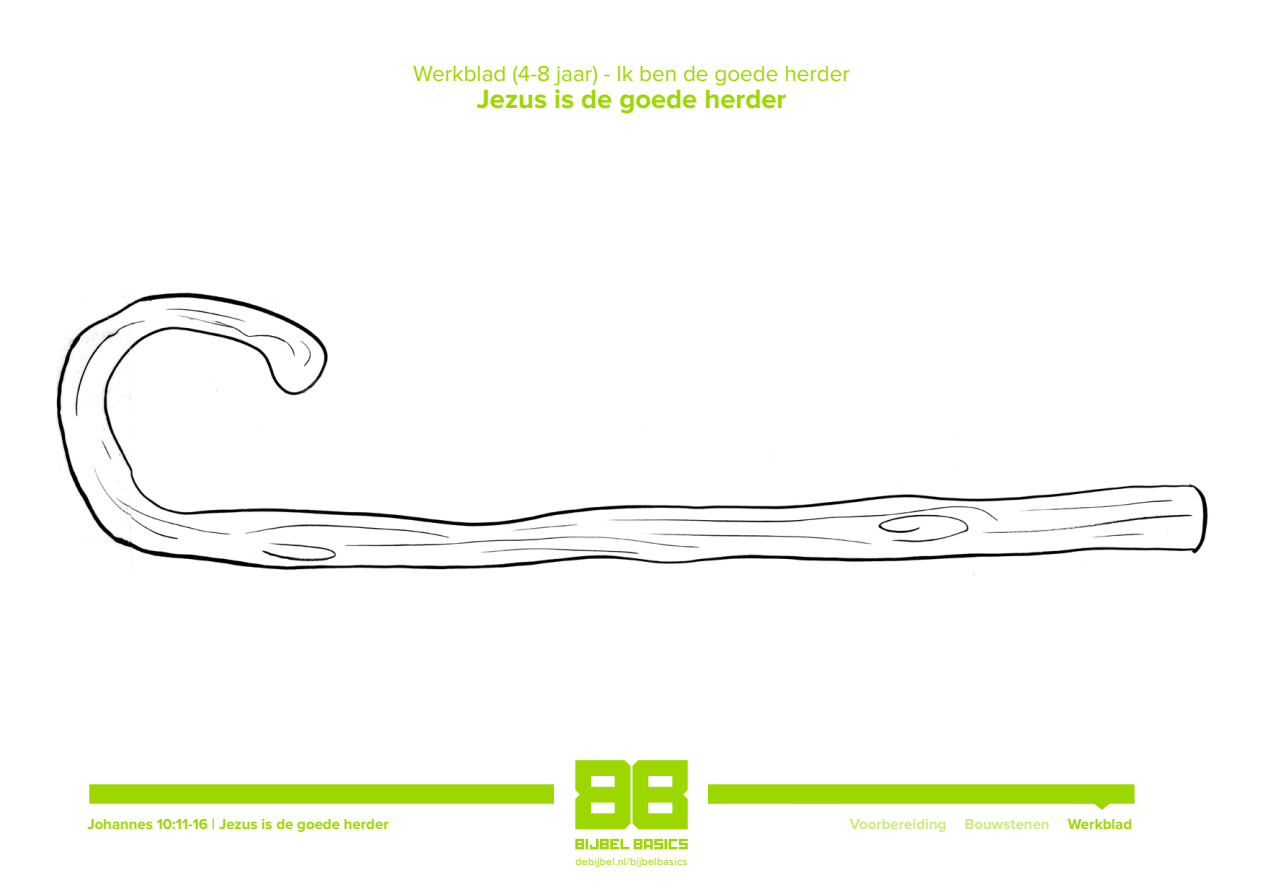
<style>
.page{position:relative;width:1263px;height:893px;background:#fff}
.page>*{position:absolute;margin:0;border:0;box-sizing:border-box;transform-origin:0 0}
.t1{font:700 27.3px "Proxima Nova";color:#9dd700}
.t2{font:22.5px "Proxima Nova";color:#9dd700}
.t3{font:700 15px "Proxima Nova";color:#9dd700}
.t4{font:700 15px "Proxima Nova";color:#ceeb80}
.t5{font:10.5px "Proxima Nova";letter-spacing:.03em;color:#9dd700}
.s1{color:#9dd700}
</style>
<div class="page">
<svg style="left:575px;top:839px;width:113px;height:10px"></svg>
<svg style="left:89px;top:760px;width:1045px;height:69px"></svg>
<img style="left:56px;top:292px;width:1152px;height:283px">
<h2 class="t2" style="left:413px;top:63px;width:438px">Werkblad (4-8 jaar) - Ik ben de goede herder</h2>
<h1 class="t1" style="left:477px;top:87px;width:311px">Jezus is de goede herder</h1>
<p class="t3" style="left:87px;top:817px;width:303px">Johannes 10:11-16 | Jezus is de goede herder</p>
<p class="t5" style="left:575px;top:856px;width:113px">debijbel.nl/bijbelbasics</p>
<p class="t4" style="left:850px;top:817px;width:284px">Voorbereiding Bouwstenen <span class="s1">Werkblad</span></p>
</div>
